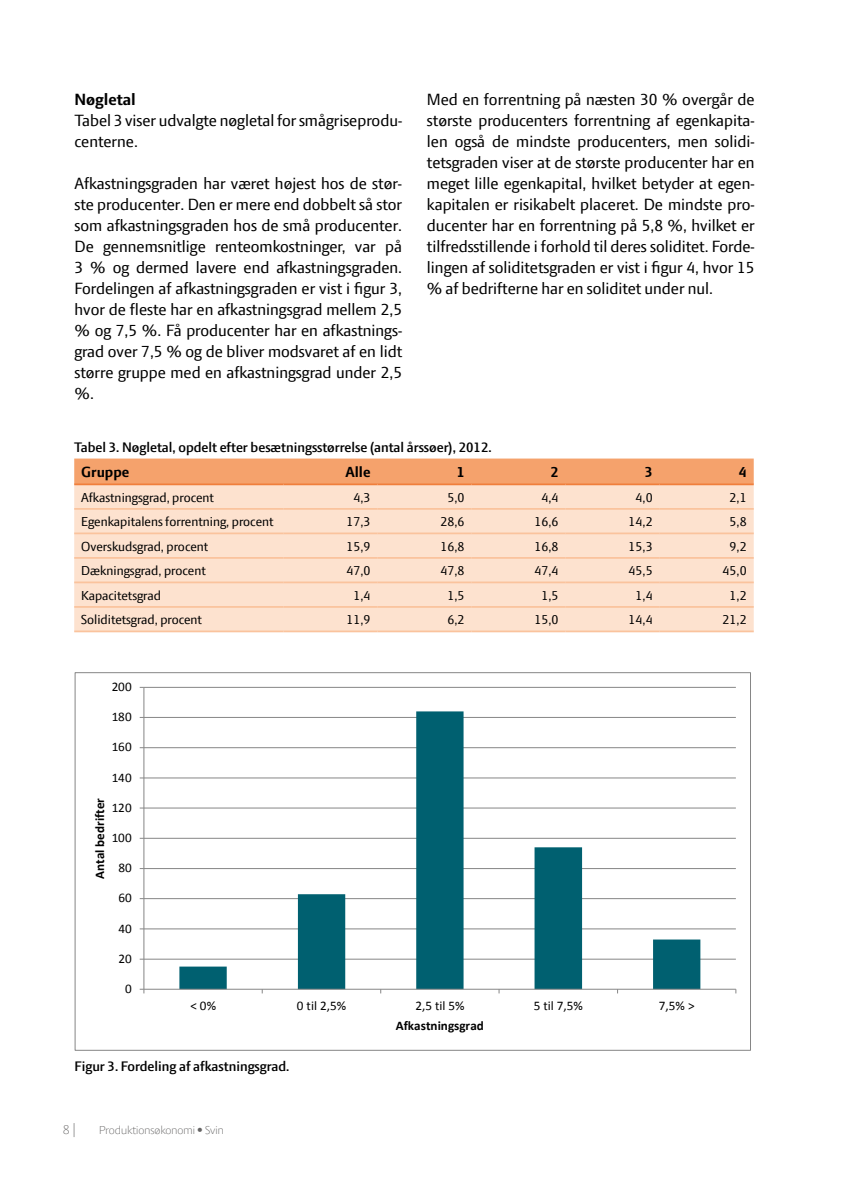
<style>
.page{position:relative;width:844px;height:1191px;background:#fff}
.page>*{position:absolute;margin:0;border:0;box-sizing:border-box;transform-origin:0 0}
.t1{font:17.5px/21px "LF Press Sans";color:#000;text-align:justify}
.t2{font:700 17.5px "LF Press Sans";color:#000}
.t3{font:700 15.75px "LF Press Sans";color:#000}
.t4{font:600 14.88px "LF Press Sans";color:#000}
.t5{font:14px "LF Press Sans";color:#000}
.t6{font:300 14px "LF Press Sans";color:#646363}
.t7{font:13.12px "Calibri";color:#000}
.t8{font:700 13.12px "Calibri";color:#000}
.t9{font:300 12.25px "LF Press Sans";color:#646363}
</style>
<div class="page">
<hr style="left:144px;top:958px;width:591px;height:1px;background:#868686">
<hr style="left:144px;top:928px;width:591px;height:1px;background:#868686">
<hr style="left:144px;top:898px;width:591px;height:1px;background:#868686">
<hr style="left:144px;top:868px;width:591px;height:1px;background:#868686">
<hr style="left:144px;top:838px;width:591px;height:1px;background:#868686">
<hr style="left:144px;top:807px;width:591px;height:1px;background:#868686">
<hr style="left:144px;top:777px;width:591px;height:1px;background:#868686">
<hr style="left:144px;top:747px;width:591px;height:1px;background:#868686">
<hr style="left:144px;top:717px;width:591px;height:1px;background:#868686">
<hr style="left:144px;top:687px;width:591px;height:1px;background:#868686">
<svg style="left:179px;top:711px;width:521px;height:277px"></svg>
<hr style="left:143px;top:687px;width:1px;height:302px;background:#868686">
<hr style="left:144px;top:988px;width:591px;height:1px;background:#868686">
<div style="left:74px;top:458px;width:679px;height:25px;background:#f5a26c"></div>
<div style="left:74px;top:485px;width:679px;height:145px;background:#fde2cf"></div>
<hr style="left:74px;top:483px;width:209px;height:2px;background:#f07f3c">
<hr style="left:283px;top:483px;width:94px;height:2px;background:#f07f3c">
<hr style="left:377px;top:483px;width:94px;height:2px;background:#f07f3c">
<hr style="left:471px;top:483px;width:94px;height:2px;background:#f07f3c">
<hr style="left:565px;top:483px;width:94px;height:2px;background:#f07f3c">
<hr style="left:659px;top:483px;width:94px;height:2px;background:#f07f3c">
<hr style="left:74px;top:508px;width:209px;height:2px;background:#fac39d">
<hr style="left:74px;top:532px;width:209px;height:2px;background:#fac39d">
<hr style="left:283px;top:508px;width:94px;height:2px;background:#fac39d">
<hr style="left:283px;top:532px;width:94px;height:2px;background:#fac39d">
<hr style="left:377px;top:508px;width:94px;height:2px;background:#fac39d">
<hr style="left:471px;top:508px;width:94px;height:2px;background:#fac39d">
<hr style="left:565px;top:508px;width:94px;height:2px;background:#fac39d">
<hr style="left:659px;top:508px;width:94px;height:2px;background:#fac39d">
<hr style="left:377px;top:532px;width:94px;height:2px;background:#fac39d">
<hr style="left:471px;top:532px;width:94px;height:2px;background:#fac39d">
<hr style="left:565px;top:532px;width:94px;height:2px;background:#fac39d">
<hr style="left:659px;top:532px;width:94px;height:2px;background:#fac39d">
<hr style="left:74px;top:557px;width:209px;height:2px;background:#fac39d">
<hr style="left:283px;top:557px;width:94px;height:2px;background:#fac39d">
<hr style="left:377px;top:557px;width:94px;height:2px;background:#fac39d">
<hr style="left:471px;top:557px;width:94px;height:2px;background:#fac39d">
<hr style="left:565px;top:557px;width:94px;height:2px;background:#fac39d">
<hr style="left:659px;top:557px;width:94px;height:2px;background:#fac39d">
<hr style="left:74px;top:581px;width:209px;height:2px;background:#fac39d">
<hr style="left:283px;top:581px;width:94px;height:2px;background:#fac39d">
<hr style="left:377px;top:581px;width:94px;height:2px;background:#fac39d">
<hr style="left:471px;top:581px;width:94px;height:2px;background:#fac39d">
<hr style="left:565px;top:581px;width:94px;height:2px;background:#fac39d">
<hr style="left:659px;top:581px;width:94px;height:2px;background:#fac39d">
<hr style="left:74px;top:606px;width:209px;height:2px;background:#fac39d">
<hr style="left:283px;top:606px;width:94px;height:2px;background:#fac39d">
<hr style="left:377px;top:606px;width:94px;height:2px;background:#fac39d">
<hr style="left:471px;top:606px;width:94px;height:2px;background:#fac39d">
<hr style="left:565px;top:606px;width:94px;height:2px;background:#fac39d">
<hr style="left:659px;top:606px;width:94px;height:2px;background:#fac39d">
<hr style="left:74px;top:630px;width:209px;height:2px;background:#fac39d">
<hr style="left:283px;top:630px;width:94px;height:2px;background:#fac39d">
<hr style="left:377px;top:630px;width:94px;height:2px;background:#fac39d">
<hr style="left:471px;top:630px;width:94px;height:2px;background:#fac39d">
<hr style="left:565px;top:630px;width:94px;height:2px;background:#fac39d">
<hr style="left:659px;top:630px;width:94px;height:2px;background:#fac39d">
<p class="t2" style="left:74px;top:89px;width:63px">Nøgletal</p>
<p class="t1" style="left:74px;top:110px;width:329px">Tabel 3 viser udvalgte nøgletal for smågriseprodu&shy;centerne.</p>
<p class="t1" style="left:74px;top:173px;width:329px">Afkastningsgraden har været højest hos de stør&shy;ste producenter. Den er mere end dobbelt så stor som afkastningsgraden hos de små producenter.<br>De gennemsnitlige renteomkostninger, var på 3 % og dermed lavere end afkastningsgraden.<br>Fordelingen af afkastningsgraden er vist i figur 3, hvor de fleste har en afkastningsgrad mellem 2,5 % og 7,5 %. Få producenter har en afkastnings&shy;grad over 7,5 % og de bliver modsvaret af en lidt større gruppe med en afkastningsgrad under 2,5 %.</p>
<p class="t1" style="left:427px;top:89px;width:329px">Med en forrentning på næsten 30 % overgår de største producenters forrentning af egenkapita&shy;len også de mindste producenters, men solidi&shy;tetsgraden viser at de største producenter har en meget lille egenkapital, hvilket betyder at egen&shy;kapitalen er risikabelt placeret. De mindste pro&shy;ducenter har en forrentning på 5,8 %, hvilket er tilfredsstillende i forhold til deres soliditet. Forde&shy;lingen af soliditetsgraden er vist i figur 4, hvor 15 % af bedrifterne har en soliditet under nul.</p>
<p class="t4" style="left:74px;top:438px;width:419px">Tabel 3. Nøgletal, opdelt efter besætningsstørrelse (antal årssøer), 2012.</p>
<p class="t3" style="left:81px;top:463px;width:49px">Gruppe</p>
<p class="t3" style="left:345px;top:463px;width:27px">Alle</p>
<p class="t3" style="left:456px;top:463px;width:9px">1</p>
<p class="t3" style="left:550px;top:463px;width:9px">2</p>
<p class="t3" style="left:644px;top:463px;width:9px">3</p>
<p class="t3" style="left:738px;top:463px;width:9px">4</p>
<p class="t5" style="left:81px;top:489px;width:134px">Afkastningsgrad, procent</p>
<p class="t5" style="left:353px;top:489px;width:19px">4,3</p>
<p class="t5" style="left:447px;top:489px;width:19px">5,0</p>
<p class="t5" style="left:541px;top:489px;width:19px">4,4</p>
<p class="t5" style="left:635px;top:489px;width:19px">4,0</p>
<p class="t5" style="left:729px;top:489px;width:19px">2,1</p>
<p class="t5" style="left:81px;top:514px;width:194px">Egenkapitalens forrentning, procent</p>
<p class="t5" style="left:346px;top:514px;width:26px">17,3</p>
<p class="t5" style="left:440px;top:514px;width:26px">28,6</p>
<p class="t5" style="left:534px;top:514px;width:26px">16,6</p>
<p class="t5" style="left:628px;top:514px;width:26px">14,2</p>
<p class="t5" style="left:729px;top:514px;width:19px">5,8</p>
<p class="t5" style="left:81px;top:538px;width:128px">Overskudsgrad, procent</p>
<p class="t5" style="left:346px;top:538px;width:26px">15,9</p>
<p class="t5" style="left:440px;top:538px;width:26px">16,8</p>
<p class="t5" style="left:534px;top:538px;width:26px">16,8</p>
<p class="t5" style="left:628px;top:538px;width:26px">15,3</p>
<p class="t5" style="left:729px;top:538px;width:19px">9,2</p>
<p class="t5" style="left:81px;top:563px;width:126px">Dækningsgrad, procent</p>
<p class="t5" style="left:346px;top:563px;width:26px">47,0</p>
<p class="t5" style="left:440px;top:563px;width:26px">47,8</p>
<p class="t5" style="left:534px;top:563px;width:26px">47,4</p>
<p class="t5" style="left:628px;top:563px;width:26px">45,5</p>
<p class="t5" style="left:722px;top:563px;width:26px">45,0</p>
<p class="t5" style="left:81px;top:587px;width:81px">Kapacitetsgrad</p>
<p class="t5" style="left:353px;top:587px;width:19px">1,4</p>
<p class="t5" style="left:447px;top:587px;width:19px">1,5</p>
<p class="t5" style="left:541px;top:587px;width:19px">1,5</p>
<p class="t5" style="left:635px;top:587px;width:19px">1,4</p>
<p class="t5" style="left:729px;top:587px;width:19px">1,2</p>
<p class="t5" style="left:81px;top:612px;width:122px">Soliditetsgrad, procent</p>
<p class="t5" style="left:346px;top:612px;width:26px">11,9</p>
<p class="t5" style="left:447px;top:612px;width:19px">6,2</p>
<p class="t5" style="left:534px;top:612px;width:26px">15,0</p>
<p class="t5" style="left:628px;top:612px;width:26px">14,4</p>
<p class="t5" style="left:722px;top:612px;width:26px">21,2</p>
<p class="t7" style="left:112px;top:678px;width:22px">200</p>
<p class="t7" style="left:112px;top:708px;width:22px">180</p>
<p class="t7" style="left:112px;top:739px;width:22px">160</p>
<p class="t8" style="left:91px;top:879px;width:83px;rotate:-90deg">Antal bedrifter</p>
<p class="t7" style="left:112px;top:769px;width:22px">140</p>
<p class="t7" style="left:112px;top:799px;width:22px">120</p>
<p class="t7" style="left:112px;top:829px;width:22px">100</p>
<p class="t7" style="left:118px;top:859px;width:15px">80</p>
<p class="t7" style="left:118px;top:889px;width:15px">60</p>
<p class="t7" style="left:118px;top:920px;width:15px">40</p>
<p class="t7" style="left:118px;top:950px;width:15px">20</p>
<p class="t7" style="left:125px;top:980px;width:8px">0</p>
<p class="t7" style="left:190px;top:997px;width:27px">&lt; 0%</p>
<p class="t7" style="left:297px;top:997px;width:51px">0 til 2,5%</p>
<p class="t7" style="left:415px;top:997px;width:51px">2,5 til 5%</p>
<p class="t7" style="left:533px;top:997px;width:51px">5 til 7,5%</p>
<p class="t7" style="left:658px;top:997px;width:37px">7,5% &gt;</p>
<p class="t8" style="left:396px;top:1017px;width:89px">Afkastningsgrad</p>
<p class="t4" style="left:74px;top:1057px;width:216px">Figur 3. Fordeling af afkastningsgrad.</p>
<p class="t6" style="left:63px;top:1121px;width:15px">8 |</p>
<p class="t9" style="left:99px;top:1123px;width:126px">Produktionsøkonomi • Svin</p>
</div>
